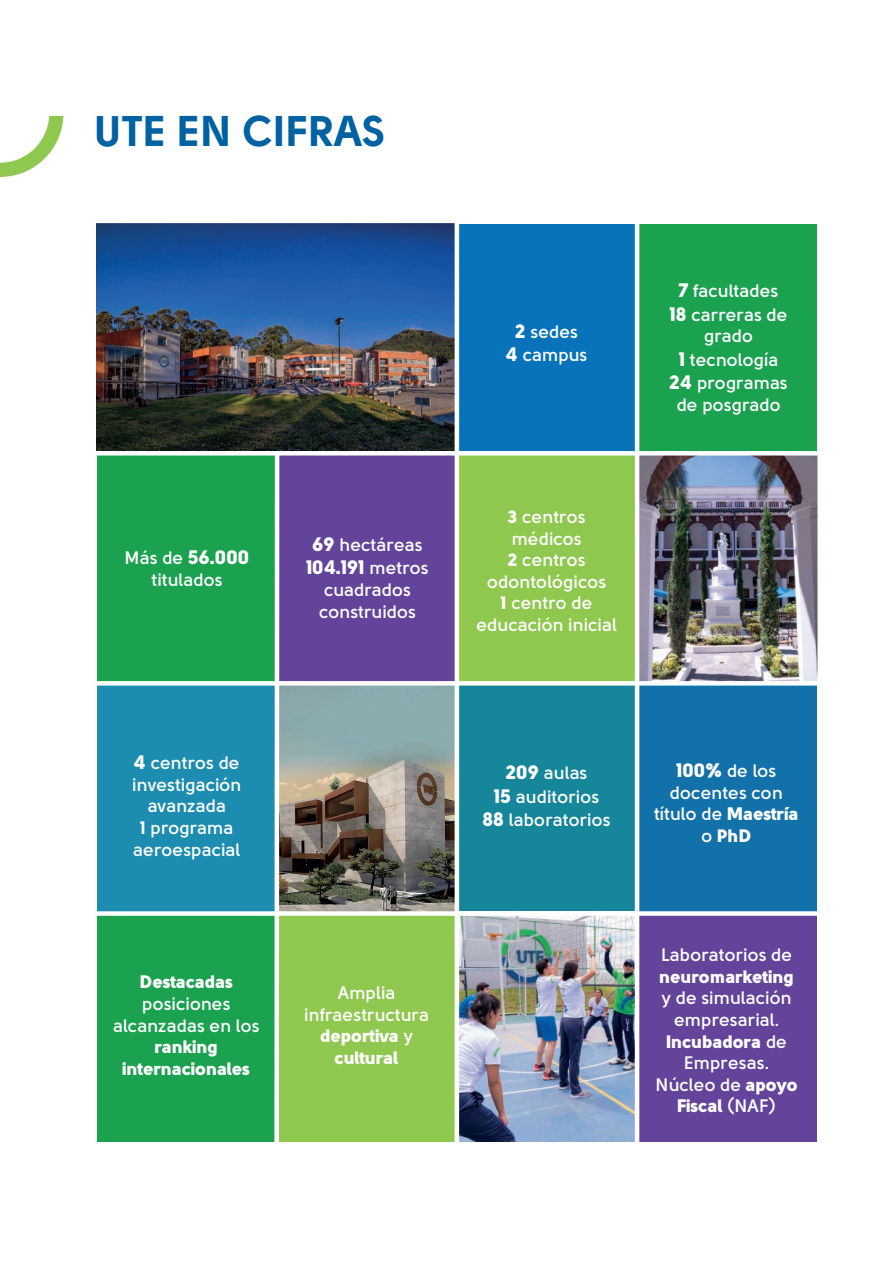
<style>
.page{position:relative;width:893px;height:1263px;background:#fff}
.page>*{position:absolute;margin:0;border:0;box-sizing:border-box;transform-origin:0 0}
.t1{font:42.75px "Solomon Sans Bold";color:#0062a2}
.t2{font:19.5px "Solomon Sans Black";color:#fff}
.t3{font:700 18px/21.6px "Solomon Sans Semi";color:#fff;text-align:center}
.t4{font:18px/21.6px "Solomon Sans Black";color:#fff;text-align:center}
.s1{font-family:"Solomon Sans Semi";font-weight:700;font-size:18px}
.s2{font-family:"Solomon Sans Black";font-weight:400;font-size:19.5px}
.s3{font-family:"Solomon Sans Black";font-weight:400}
.s4{font-family:"Solomon Sans Bold";font-weight:400}
.s5{font-family:"Solomon Sans Semi";font-weight:700}
</style>
<div class="page">
<div style="left:97px;top:453px;width:180px;height:230px;background:#1aa24e"></div>
<img style="left:97px;top:224px;width:358px;height:227px">
<div style="left:277px;top:453px;width:180px;height:230px;background:#64439b"></div>
<div style="left:457px;top:683px;width:180px;height:230px;background:#16869b"></div>
<div style="left:97px;top:912px;width:180px;height:230px;background:#1aa24e"></div>
<div style="left:277px;top:912px;width:180px;height:230px;background:#8fc84f"></div>
<div style="left:97px;top:683px;width:180px;height:230px;background:#1c8db0"></div>
<img style="left:279px;top:686px;width:176px;height:225px">
<div style="left:457px;top:453px;width:180px;height:230px;background:#8fc84f"></div>
<img style="left:639px;top:455px;width:178px;height:226px">
<div style="left:456px;top:224px;width:180px;height:230px;background:#0873bb"></div>
<div style="left:637px;top:224px;width:180px;height:230px;background:#1aa24e"></div>
<div style="left:637px;top:683px;width:180px;height:230px;background:#1171a8"></div>
<img style="left:459px;top:916px;width:176px;height:226px">
<div style="left:637px;top:912px;width:180px;height:230px;background:#64439b"></div>
<svg style="left:0;top:116px;width:63px;height:61px"></svg>
<hr style="left:455px;top:210px;width:4px;height:949px;background:#fff">
<hr style="left:635px;top:205px;width:4px;height:949px;background:#fff">
<div style="left:274px;top:453px;width:5px;height:703px;background:#fff"></div>
<div style="left:70px;top:681px;width:753px;height:5px;background:#fff"></div>
<hr style="left:70px;top:451px;width:753px;height:4px;background:#fff">
<div style="left:70px;top:911px;width:753px;height:5px;background:#fff"></div>
<h1 class="t1" style="left:95px;top:106px;width:293px">UTE EN CIFRAS</h1>
<p class="t2" style="left:125px;top:546px;width:127px"><span class="s1">Más de</span> 56.000</p>
<p class="t3" style="left:152px;top:569px;width:73px">titulados</p>
<p class="t3" style="left:506px;top:320px;width:83px;line-height:23.4px"><span class="s2">2</span> sedes<br><span class="s2">4</span> campus</p>
<p class="t3" style="left:312px;top:534px;width:112px"><span class="s2">69</span> hectáreas</p>
<p class="t2" style="left:306px;top:556px;width:124px">104.191 <span class="s1">metros</span></p>
<p class="t3" style="left:319px;top:579px;width:99px;text-align:left">cuadrados construidos</p>
<p class="t3" style="left:477px;top:506px;width:142px"><span class="s3">3</span> centros médicos<br><span class="s3">2</span> centros odontológicos<br><span class="s3">1</span> centro de educación inicial</p>
<p class="t3" style="left:670px;top:279px;width:119px;line-height:23.4px"><span class="s2">7</span> facultades<br><span class="s2">18</span> carreras de</p>
<p class="t3" style="left:670px;top:324px;width:120px;line-height:23.4px">grado<br><span class="s2">1</span> tecnología<br><span class="s2">24</span> programas</p>
<p class="t3" style="left:677px;top:394px;width:106px">de posgrado</p>
<p class="t3" style="left:132px;top:752px;width:111px"><span class="s2">4</span> centros de investigación avanzada<br><span class="s4">1</span> programa aeroespacial</p>
<p class="t3" style="left:483px;top:761px;width:129px;line-height:23.4px"><span class="s2">209</span> aulas<br><span class="s2">15</span> auditorios<br><span class="s2">88</span> laboratorios</p>
<p class="t3" style="left:654px;top:760px;width:146px"><span class="s2">100%</span> de los docentes con título de <span class="s3">Maestría</span></p>
<p class="t4" style="left:701px;top:825px;width:52px"><span class="s5">o</span> PhD</p>
<p class="t4" style="left:140px;top:971px;width:95px">Destacadas</p>
<p class="t3" style="left:113px;top:993px;width:148px">posiciones alcanzadas en los</p>
<p class="t4" style="left:123px;top:1036px;width:129px">ranking internacionales</p>
<p class="t3" style="left:304px;top:982px;width:126px">Amplia infraestructura</p>
<p class="t4" style="left:320px;top:1025px;width:94px">deportiva <span class="s5">y </span>cultural</p>
<p class="t3" style="left:661px;top:944px;width:133px">Laboratorios de</p>
<p class="t4" style="left:660px;top:966px;width:136px">neuromarketing</p>
<p class="t3" style="left:662px;top:987px;width:131px">y de simulación empresarial.</p>
<p class="t4" style="left:667px;top:1030px;width:122px">Incubadora <span class="s5">de</span></p>
<p class="t3" style="left:655px;top:1052px;width:144px">Empresas.<br>Núcleo de <span class="s3">apoyo</span></p>
<p class="t4" style="left:677px;top:1095px;width:100px">Fiscal <span class="s5">(NAF)</span></p>
</div>
